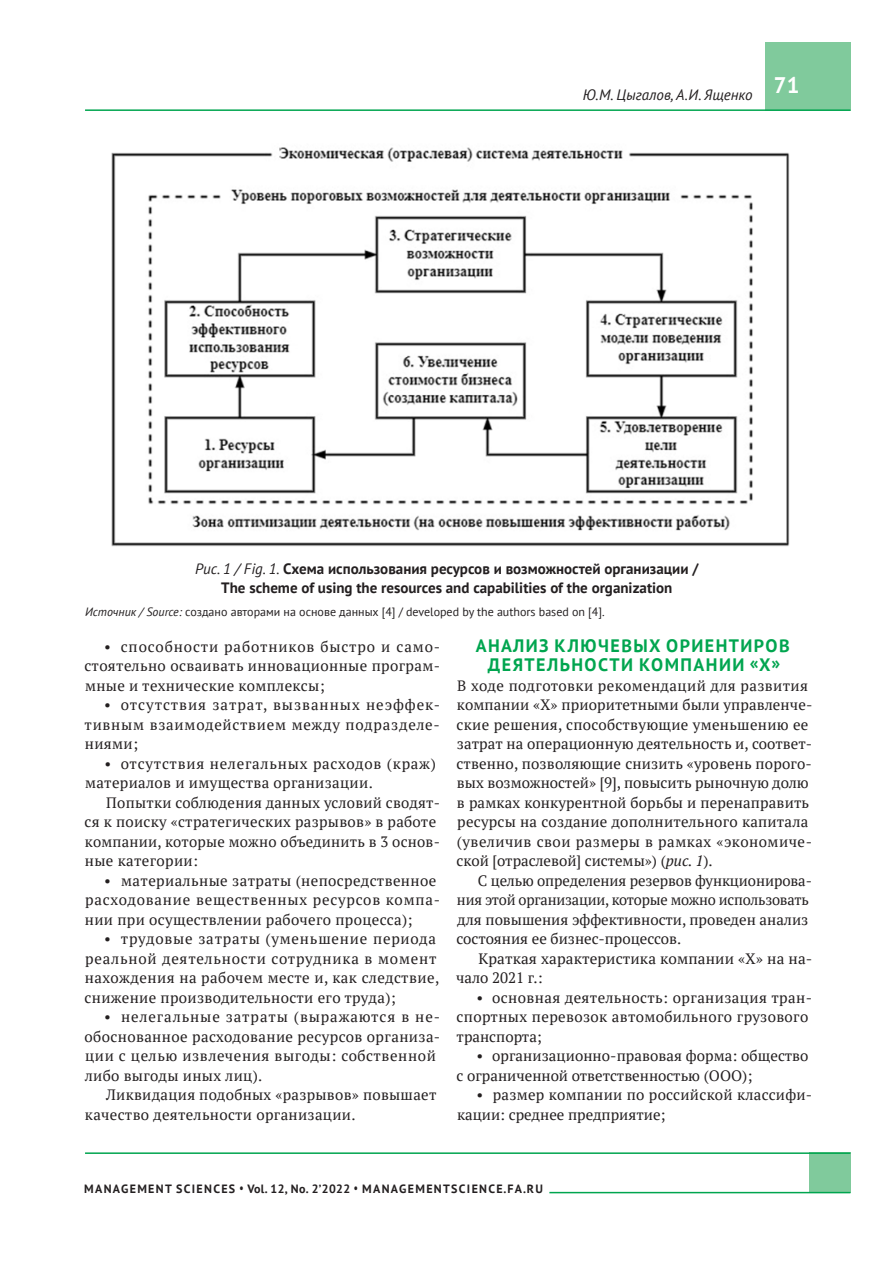
<style>
.page{position:relative;width:893px;height:1263px;background:#fff}
.page>*{position:absolute;margin:0;border:0;box-sizing:border-box;transform-origin:0 0}
.t1{font:700 22.5px "PT Sans";color:#fff}
.t2{font:700 18px "PT Sans";color:#00a54f}
.t3{font:15px/19.5px "PT Serif";letter-spacing:.02em;color:#231f20}
.t4{font:15px/19.5px "PT Serif";letter-spacing:-.005em;color:#231f20}
.t5{font:700 15px/19.5px "PT Sans";color:#231f20;text-align:center}
.t6{font:italic 15px "PT Sans";color:#231f20}
.t7{font:12px "PT Sans";color:#231f20}
.t8{font:700 12px "PT Sans";letter-spacing:.11em;color:#231f20;scale:.77 1}
.t9{font:700 12px "PT Sans";letter-spacing:.11em;color:#231f20}
.s1{font-weight:400;font-style:italic}
.s2{font-style:italic}
</style>
<div class="page">
<div style="left:765px;top:43px;width:85px;height:68px;background:#80ca9c"></div>
<hr style="left:85px;top:109px;width:765px;height:2px;background:#00a54f">
<div style="left:809px;top:1152px;width:41px;height:41px;background:#80ca9c"></div>
<hr style="left:85px;top:1152px;width:765px;height:2px;background:#00a54f">
<hr style="left:549px;top:1192px;width:301px;height:1px;background:#00a54f">
<img style="left:111px;top:147px;width:679px;height:400px">
<p class="t6" style="left:583px;top:85px;width:171px">Ю.М. Цыгалов, А.И. Ященко</p>
<h1 class="t1" style="left:774px;top:70px;width:27px">71</h1>
<p class="t5" style="left:195px;top:558px;width:505px"><span class="s1">Рис. 1 / Fig. 1.</span> Схема использования ресурсов и возможностей организации /<br>The scheme of using the resources and capabilities of the organization</p>
<p class="t7" style="left:85px;top:604px;width:521px"><span class="s2">Источник / Source:</span> создано авторами на основе данных [4] / developed by the authors based on [4].</p>
<p class="t3" style="left:85px;top:636px;width:357px;text-align:justify;text-indent:20px">• способности работников быстро и само&shy;стоятельно осваивать инновационные програм&shy;мные и технические комплексы;</p>
<p class="t3" style="left:85px;top:695px;width:357px;text-align:justify;text-indent:20px">• отсутствия затрат, вызванных неэффек&shy;тивным взаимодействием между подразделе&shy;ниями;</p>
<p class="t3" style="left:85px;top:753px;width:352px;text-indent:19px">• отсутствия нелегальных расходов (краж) материалов и имущества организации.</p>
<p class="t3" style="left:85px;top:792px;width:357px;text-indent:22px">Попытки соблюдения данных условий сводят&shy;ся к поиску «стратегических разрывов» в работе компании, которые можно объединить в 3 основ&shy;ные категории:</p>
<p class="t3" style="left:85px;top:870px;width:357px;text-indent:19px">• материальные затраты (непосредственное расходование вещественных ресурсов компа&shy;нии при осуществлении рабочего процесса);</p>
<p class="t3" style="left:85px;top:929px;width:356px;text-indent:20px">• трудовые затраты (уменьшение периода реальной деятельности сотрудника в момент нахождения на рабочем месте и, как следствие, снижение производительности его труда);</p>
<p class="t3" style="left:85px;top:1007px;width:357px;text-indent:20px">• нелегальные затраты (выражаются в не&shy;обоснованное расходование ресурсов организа&shy;ции с целью извлечения выгоды: собственной либо выгоды иных лиц).</p>
<p class="t3" style="left:85px;top:1085px;width:353px;text-indent:21px">Ликвидация подобных «разрывов» повышает качество деятельности организации.</p>
<p class="t2" style="left:476px;top:633px;width:26px">Анализ</p>
<p class="t2" style="left:555px;top:633px;width:14px">ключев</p>
<p class="t2" style="left:633px;top:633px;width:46px">ых ориентиров</p>
<p class="t2" style="left:488px;top:653px;width:27px">деятельности</p>
<p class="t2" style="left:639px;top:653px;width:14px">компании</p>
<p class="t2" style="left:750px;top:651px;width:32px">«Х»</p>
<p class="t3" style="left:457px;top:675px;width:357px">В ходе подготовки рекомендаций для развития компании «Х» приоритетными были управленче&shy;ские решения, способствующие уменьшению ее затрат на операционную деятельность и, соответ&shy;ственно, позволяющие снизить «уровень порого&shy;вых возможностей» [9], повысить рыночную долю в рамках конкурентной борьбы и перенаправить ресурсы на создание дополнительного капитала (увеличив свои размеры в рамках «экономиче&shy;ской [отраслевой] системы») (<span class="s2">рис. 1</span>).</p>
<p class="t4" style="left:457px;top:870px;width:357px;text-indent:21px">С целью определения резервов функционирова&shy;ния этой организации, которые можно использовать для повышения эффективности, проведен анализ состояния ее бизнес-процессов.</p>
<p class="t3" style="left:456px;top:948px;width:358px;text-indent:22px">Краткая характеристика компании «Х» на на&shy;чало 2021 г.:</p>
<p class="t3" style="left:457px;top:987px;width:357px;text-indent:20px">• основная деятельность: организация тран&shy;спортных перевозок автомобильного грузового транспорта;</p>
<p class="t3" style="left:457px;top:1046px;width:353px;text-indent:20px">• организационно-правовая форма: общество с ограниченной ответственностью (ООО);</p>
<p class="t3" style="left:457px;top:1085px;width:357px;text-indent:19px">• размер компании по российской классифи&shy;кации: среднее предприятие;</p>
<p class="t9" style="left:84px;top:1181px;width:10px">MANAGEMENT</p>
<p class="t9" style="left:176px;top:1181px;width:9px">SCIENCES</p>
<p class="t8" style="left:240px;top:1181px;width:395px">• Vol. 12, No. 2’2022 • managementscience.fa.ru</p>
</div>
